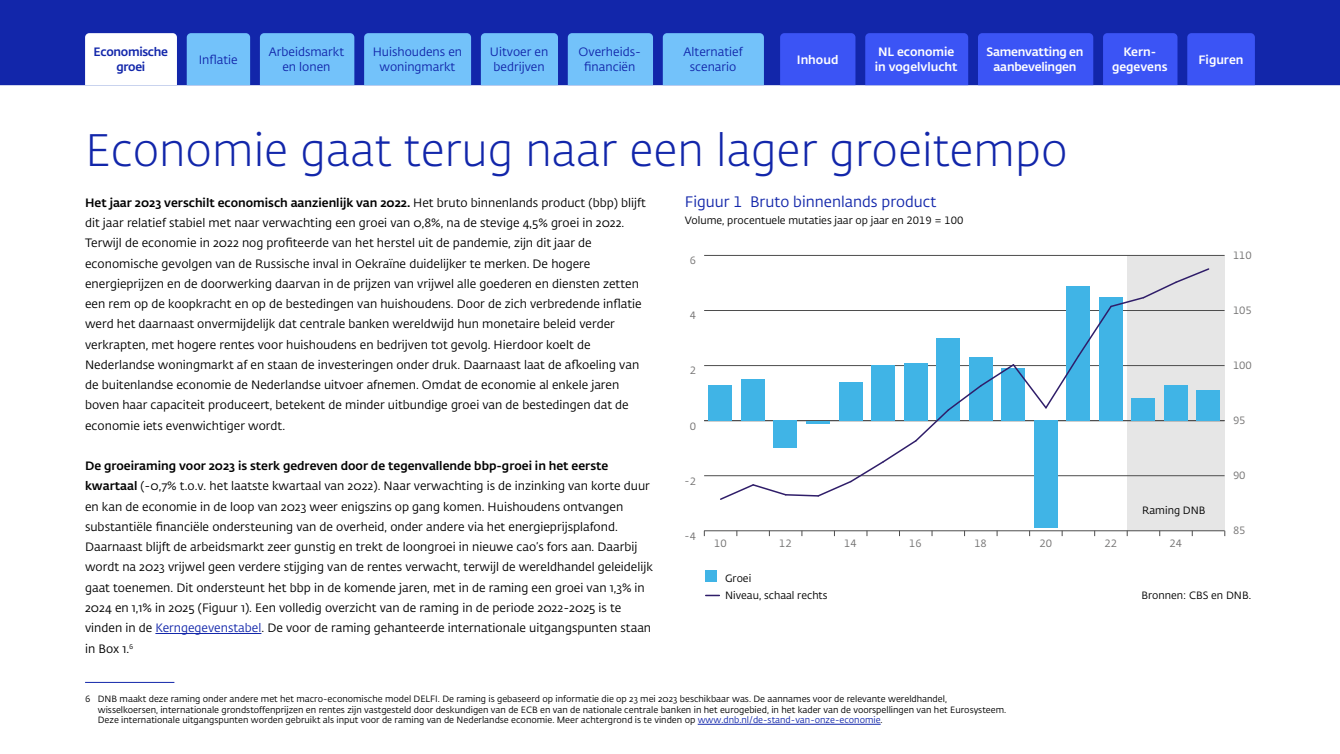
<style>
.page{position:relative;width:1340px;height:754px;background:#fff}
.page>*{position:absolute;margin:0;border:0;box-sizing:border-box;transform-origin:0 0}
.H2_Hoofdstuktitel{font:300 45px "DNB Fedra";color:#1226aa}
.t1{font:15px "DNB Fedra";color:#1226aa}
.P_Broodtekst{font:12px/20.2px "DNB Fedra";color:#000}
.t2{font:12px/15px "DNB Fedra";color:#1226aa;text-align:center}
.t3{font:500 12px/15px "DNB Fedra";color:#fff}
.t4{font:500 12px/15px "DNB Fedra";letter-spacing:-.02em;color:#fff;text-align:center}
.t5{font:500 12px/15px "DNB Fedra";letter-spacing:-.025em;color:#1226aa;text-align:center}
.t6{font:10.5px "DNB Fedra";color:#000}
.t7{font:10.5px "DNB Fedra";color:#706f6f}
.Voetnoot{font:9px/10.8px "DNB Fedra";color:#000}
.s1{font-weight:500}
.s2{color:#1226aa}
</style>
<div class="page">
<div style="left:0;top:0;width:1339px;height:85px;background:#1226aa"></div>
<div style="left:978px;top:33px;width:115px;height:52px;background:#3b54f5"></div>
<div style="left:865px;top:33px;width:103px;height:52px;background:#3b54f5"></div>
<div style="left:780px;top:33px;width:75px;height:52px;background:#3b54f5"></div>
<div style="left:1103px;top:33px;width:74px;height:52px;background:#3b54f5"></div>
<div style="left:1187px;top:33px;width:67px;height:52px;background:#3b54f5"></div>
<div style="left:187px;top:33px;width:63px;height:52px;background:#73c2fa"></div>
<div style="left:481px;top:33px;width:77px;height:52px;background:#73c2fa"></div>
<div style="left:568px;top:33px;width:85px;height:52px;background:#73c2fa"></div>
<div style="left:662px;top:33px;width:102px;height:52px;background:#73c2fa"></div>
<div style="left:260px;top:33px;width:94px;height:52px;background:#73c2fa"></div>
<div style="left:364px;top:33px;width:107px;height:52px;background:#73c2fa"></div>
<svg style="left:85px;top:33px;width:92px;height:52px"></svg>
<hr style="left:85px;top:681px;width:89px;height:1px;background:#1226aa">
<hr style="left:697px;top:723px;width:183px;height:1px;background:#1226aa">
<hr style="left:155px;top:633px;width:106px;height:1px;background:#1226aa">
<div style="left:1126px;top:255px;width:98px;height:275px;background:#e6e6e6"></div>
<hr style="left:704px;top:530px;width:520px;height:1px;background:#4d4d4d">
<hr style="left:704px;top:475px;width:520px;height:1px;background:#4d4d4d">
<hr style="left:704px;top:420px;width:520px;height:1px;background:#4d4d4d">
<hr style="left:704px;top:365px;width:520px;height:1px;background:#4d4d4d">
<hr style="left:704px;top:310px;width:520px;height:1px;background:#4d4d4d">
<hr style="left:704px;top:255px;width:520px;height:1px;background:#4d4d4d">
<div style="left:708px;top:385px;width:24px;height:35px;background:#40b4e6"></div>
<div style="left:1034px;top:420px;width:23px;height:108px;background:#40b4e6"></div>
<div style="left:1196px;top:390px;width:23px;height:30px;background:#40b4e6"></div>
<svg style="left:705px;top:594px;width:14px;height:2px"></svg>
<div style="left:705px;top:570px;width:12px;height:12px;background:#40b4e6"></div>
<svg style="left:718px;top:267px;width:492px;height:234px"></svg>
<p class="t5" style="left:94px;top:45px;width:76px">Economische groei</p>
<p class="t3" style="left:874px;top:45px;width:84px">NL economie in vogelvlucht</p>
<p class="t4" style="left:986px;top:45px;width:98px">Samenvatting en aanbevelingen</p>
<p class="t2" style="left:269px;top:45px;width:77px">Arbeidsmarkt en lonen</p>
<p class="t2" style="left:373px;top:45px;width:91px">Huishoudens en woningmarkt</p>
<p class="t2" style="left:490px;top:45px;width:60px;text-align:left">Uitvoer en bedrijven</p>
<p class="t2" style="left:578px;top:45px;width:64px">Overheids&shy;financiën</p>
<p class="t2" style="left:683px;top:45px;width:61px">Alternatief scenario</p>
<p class="t3" style="left:796px;top:52px;width:43px">Inhoud</p>
<p class="t3" style="left:1112px;top:45px;width:57px;text-align:center">Kern&shy;gegevens</p>
<p class="t2" style="left:199px;top:52px;width:41px">Inflatie</p>
<p class="t3" style="left:1198px;top:52px;width:47px">Figuren</p>
<h2 class="H2_Hoofdstuktitel" style="left:85px;top:123px;width:984px">Economie gaat terug naar een lager groeitempo</h2>
<p class="P_Broodtekst" style="left:85px;top:192px;width:562px"><span class="s1">Het jaar 2023 verschilt economisch aanzienlijk van 2022.</span> Het bruto binnenlands product (bbp) blijft dit jaar relatief stabiel met naar verwachting een groei van 0,8%, na de stevige 4,5% groei in 2022.<br>Terwijl de economie in 2022 nog profiteerde van het herstel uit de pandemie, zijn dit jaar de economische gevolgen van de Russische inval in Oekraïne duidelijker te merken. De hogere energieprijzen en de doorwerking daarvan in de prijzen van vrijwel alle goederen en diensten zetten een rem op de koopkracht en op de bestedingen van huishoudens. Door de zich verbredende inflatie werd het daarnaast onvermijdelijk dat centrale banken wereldwijd hun monetaire beleid verder verkrapten, met hogere rentes voor huishoudens en bedrijven tot gevolg. Hierdoor koelt de Nederlandse woningmarkt af en staan de investeringen onder druk. Daarnaast laat de afkoeling van de buitenlandse economie de Nederlandse uitvoer afnemen. Omdat de economie al enkele jaren boven haar capaciteit produceert, betekent de minder uitbundige groei van de bestedingen dat de economie iets evenwichtiger wordt.</p>
<p class="P_Broodtekst" style="left:85px;top:456px;width:569px"><span class="s1">De groeiraming voor 2023 is sterk gedreven door de tegenvallende bbp-groei in het eerste kwartaal</span> (- 0,7% t.o.v. het laatste kwartaal van 2022). Naar verwachting is de inzinking van korte duur en kan de economie in de loop van 2023 weer enigszins op gang komen. Huishoudens ontvangen substantiële financiële ondersteuning van de overheid, onder andere via het energieprijsplafond.<br>Daarnaast blijft de arbeidsmarkt zeer gunstig en trekt de loongroei in nieuwe cao’s fors aan. Daarbij wordt na 2023 vrijwel geen verdere stijging van de rentes verwacht, terwijl de wereldhandel geleidelijk gaat toenemen. Dit ondersteunt het bbp in de komende jaren, met in de raming een groei van 1,3% in 2024 en 1,1% in 2025 (Figuur 1). Een volledig overzicht van de raming in de periode 2022-2025 is te vinden in de <span class="s2">Kerngegevenstabel</span>. De voor de raming gehanteerde internationale uitgangspunten staan in Box 1.<sup>6</sup></p>
<p class="t1" style="left:685px;top:192px;width:253px">Figuur 1 Bruto binnenlands product</p>
<p class="t6" style="left:685px;top:213px;width:280px">Volume, procentuele mutaties jaar op jaar en 2019 = 100</p>
<p class="t7" style="left:689px;top:254px;width:8px">6</p>
<p class="t7" style="left:689px;top:309px;width:8px">4</p>
<p class="t7" style="left:689px;top:364px;width:8px">2</p>
<p class="t7" style="left:689px;top:419px;width:8px">0</p>
<p class="t7" style="left:684px;top:474px;width:13px">-2</p>
<p class="t7" style="left:684px;top:529px;width:13px">-4</p>
<p class="t6" style="left:1142px;top:503px;width:65px">Raming DNB</p>
<p class="t7" style="left:714px;top:536px;width:14px">10</p>
<p class="t7" style="left:779px;top:536px;width:14px">12</p>
<p class="t7" style="left:844px;top:536px;width:14px">14</p>
<p class="t7" style="left:909px;top:536px;width:14px">16</p>
<p class="t7" style="left:974px;top:536px;width:14px">18</p>
<p class="t7" style="left:1039px;top:536px;width:14px">20</p>
<p class="t7" style="left:1104px;top:536px;width:14px">22</p>
<p class="t7" style="left:1169px;top:536px;width:14px">24</p>
<p class="t6" style="left:725px;top:571px;width:28px">Groei</p>
<p class="t7" style="left:1232px;top:249px;width:20px">110</p>
<p class="t7" style="left:1232px;top:304px;width:20px">105</p>
<p class="t7" style="left:1232px;top:359px;width:20px">100</p>
<p class="t7" style="left:1232px;top:414px;width:14px">95</p>
<p class="t7" style="left:1232px;top:469px;width:14px">90</p>
<p class="t7" style="left:1232px;top:524px;width:14px">85</p>
<p class="t6" style="left:725px;top:588px;width:104px">Niveau, schaal rechts</p>
<p class="t6" style="left:1141px;top:588px;width:111px">Bronnen: CBS en DNB.</p>
<p class="Voetnoot" style="left:98px;top:693px;width:910px;text-indent:-13px">6 DNB maakt deze raming onder andere met het macro-economische model DELFI. De raming is gebaseerd op informatie die op 23 mei 2023 beschikbaar was. De aannames voor de relevante wereldhandel, wisselkoersen, internationale grondstoffenprijzen en rentes zijn vastgesteld door deskundigen van de ECB en van de nationale centrale banken in het eurogebied, in het kader van de voorspellingen van het Eurosysteem.<br>Deze internationale uitgangspunten worden gebruikt als input voor de raming van de Nederlandse economie. Meer achtergrond is te vinden op <span class="s2">www.dnb.nl/de-stand-van-onze-economie</span>.</p>
</div>
